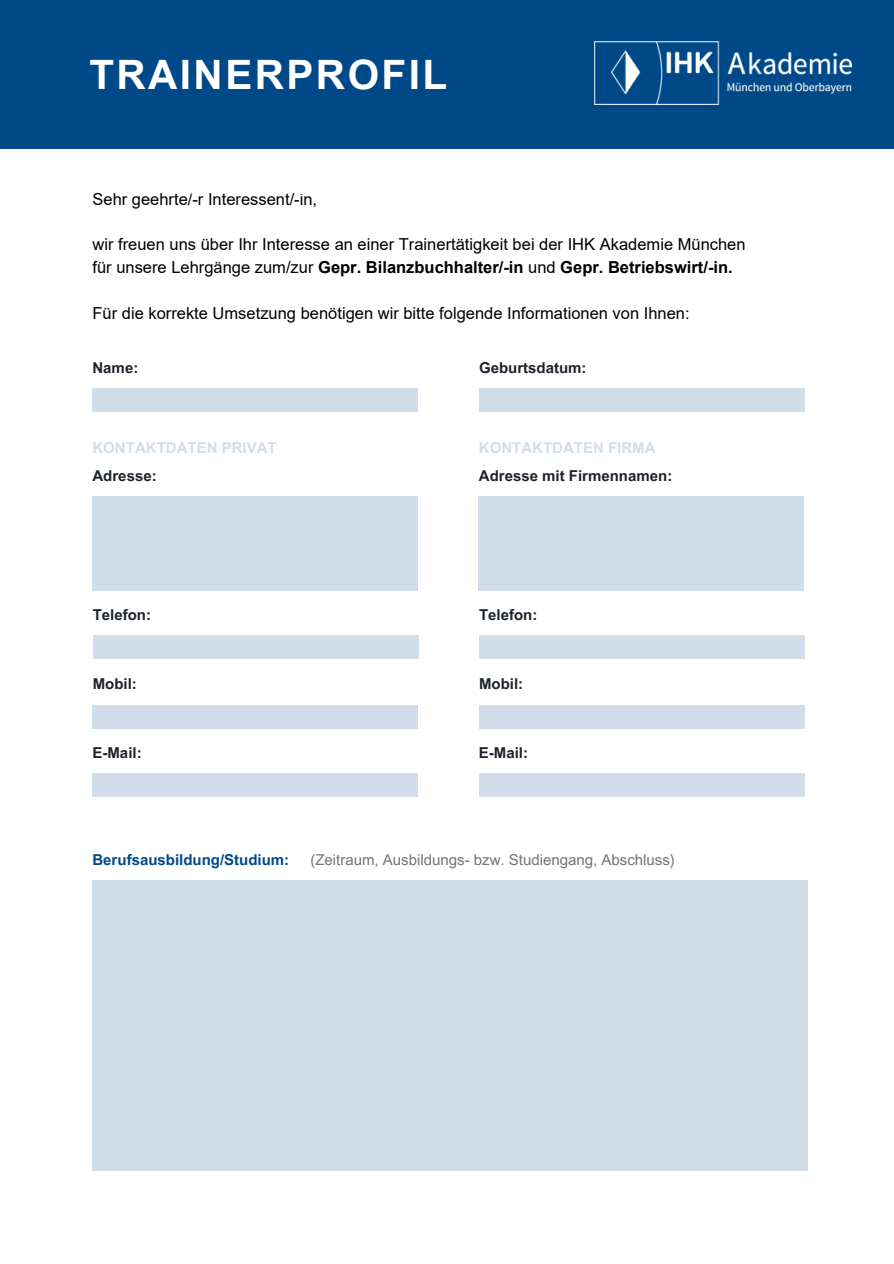
<style>
.page{position:relative;width:894px;height:1264px;background:#fff}
.page>*{position:absolute;margin:0;border:0;box-sizing:border-box;transform-origin:0 0}
.t1{font:700 40.5px "Arial MT Pro";letter-spacing:.06em;color:#fff}
.t2{font:16.5px/22.5px "Arial";color:#000}
.t3{font:700 15px "Arial MT Pro";color:#1e232b}
.t4{font:15px "Arial MT Pro";color:#737373}
.t5{font:700 15px "Arial MT Pro";color:#d2ddea}
.t6{font:700 15px "Arial MT Pro";color:#004988}
.s1{font-weight:700}
</style>
<div class="page">
<div style="left:0;top:0;width:893px;height:149px;background:#004988"></div>
<div style="left:92px;top:389px;width:326px;height:23px;background:#d2ddea"></div>
<div style="left:478px;top:389px;width:326px;height:23px;background:#d2ddea"></div>
<div style="left:478px;top:704px;width:326px;height:24px;background:#d2ddea"></div>
<div style="left:93px;top:704px;width:325px;height:24px;background:#d2ddea"></div>
<div style="left:479px;top:635px;width:325px;height:24px;background:#d2ddea"></div>
<div style="left:93px;top:635px;width:325px;height:24px;background:#d2ddea"></div>
<div style="left:478px;top:773px;width:326px;height:24px;background:#d2ddea"></div>
<div style="left:93px;top:773px;width:325px;height:24px;background:#d2ddea"></div>
<div style="left:92px;top:880px;width:715px;height:290px;background:#d2ddea"></div>
<div style="left:478px;top:496px;width:325px;height:95px;background:#d2ddea"></div>
<div style="left:93px;top:496px;width:325px;height:95px;background:#d2ddea"></div>
<img style="left:594px;top:41px;width:256px;height:63px">
<p class="t1" style="left:89px;top:59px;width:359px">TRAINERPROFIL</p>
<h3 class="t2" style="left:92px;top:188px;width:226px">Sehr geehrte/-r Interessent/-in,</h3>
<h3 class="t2" style="left:92px;top:233px;width:654px">wir freuen uns über Ihr Interesse an einer Trainertätigkeit bei der IHK Akademie München für unsere Lehrgänge zum/zur <span class="s1">Gepr. Bilanzbuchhalter/-in</span> und <span class="s1">Gepr. Betriebswirt/-in.</span></h3>
<h3 class="t2" style="left:92px;top:301px;width:598px">Für die korrekte Umsetzung benötigen wir bitte folgende Informationen von Ihnen:</h3>
<h3 class="t3" style="left:92px;top:362px;width:47px">Name:</h3>
<h5 class="t3" style="left:479px;top:362px;width:109px">Geburtsdatum:</h5>
<h5 class="t5" style="left:92px;top:442px;width:186px">KONTAKTDATEN PRIVAT</h5>
<h4 class="t5" style="left:478px;top:442px;width:178px">KONTAKTDATEN FIRMA</h4>
<h5 class="t3" style="left:92px;top:470px;width:66px">Adresse:</h5>
<h5 class="t3" style="left:478px;top:470px;width:195px">Adresse mit Firmennamen:</h5>
<h5 class="t3" style="left:93px;top:609px;width:60px">Telefon:</h5>
<h5 class="t3" style="left:479px;top:609px;width:60px">Telefon:</h5>
<h5 class="t3" style="left:93px;top:678px;width:46px">Mobil:</h5>
<h4 class="t3" style="left:479px;top:678px;width:46px">Mobil:</h4>
<h5 class="t3" style="left:92px;top:747px;width:51px">E-Mail:</h5>
<h5 class="t3" style="left:478px;top:747px;width:51px">E-Mail:</h5>
<h5 class="t6" style="left:92px;top:854px;width:198px">Berufsausbildung/Studium:</h5>
<h5 class="t4" style="left:310px;top:854px;width:366px">(Zeitraum, Ausbildungs- bzw. Studiengang, Abschluss)</h5>
</div>
